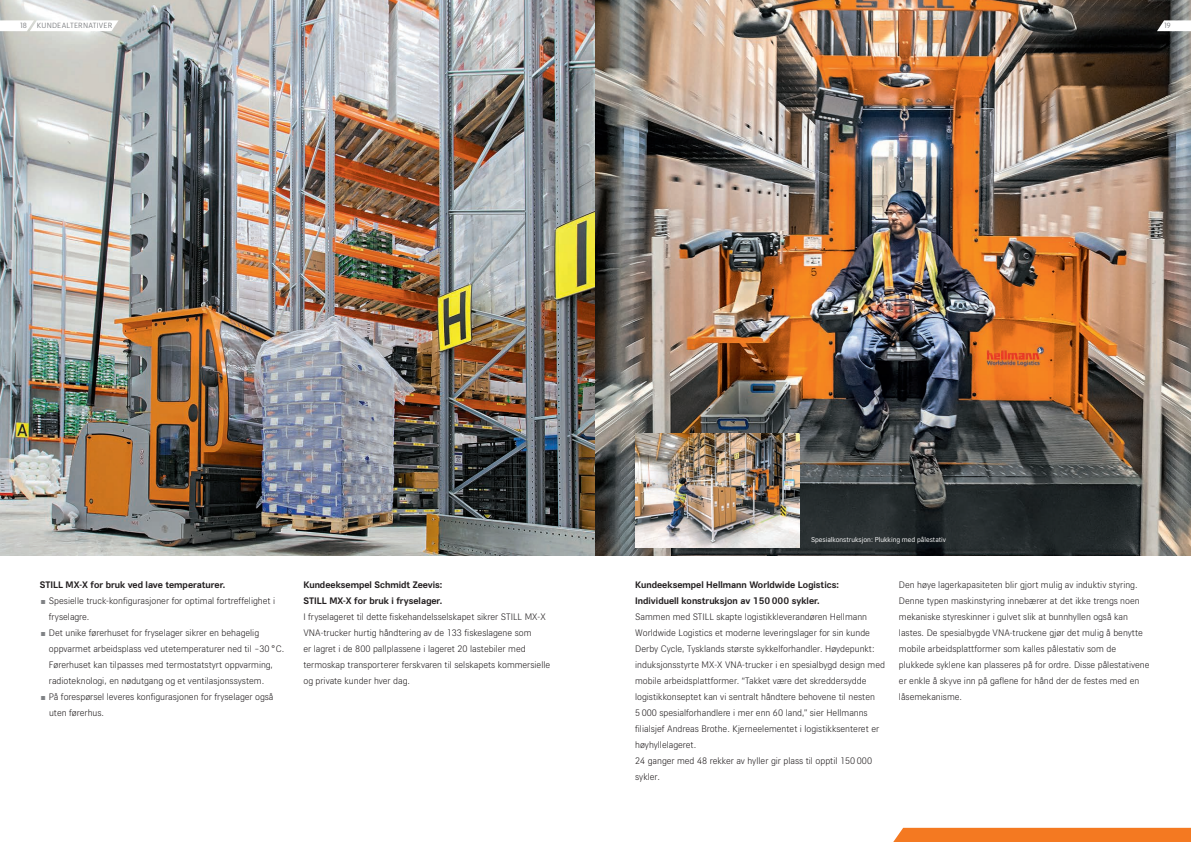
<style>
.page{position:relative;width:1191px;height:842px;background:#fff}
.page>*{position:absolute;margin:0;border:0;box-sizing:border-box;transform-origin:0 0}
.t1{font:300 10px/16px "STILL Type";color:#231f20}
.t2{font:700 10px/16px "STILL Type";color:#231f20}
.t3{font:8px "STILL Type";letter-spacing:.03em;color:#808285}
.t4{font:7.5px "STILL Type";color:#fff}
.s1{color:#808285}
</style>
<div class="page">
<img style="left:0;top:0;width:1191px;height:556px">
<img style="left:635px;top:434px;width:164px;height:113px">
<svg style="left:1157px;top:20px;width:34px;height:11px"></svg>
<div style="left:893px;top:828px;width:298px;height:14px;background:#f47921"></div>
<svg style="left:0;top:20px;width:118px;height:11px"></svg>
<p class="t3" style="left:20px;top:21px;width:94px">18 KUNDEALTERNATIVER</p>
<p class="t3" style="left:1164px;top:21px;width:8px">19</p>
<p class="t2" style="left:40px;top:577px;width:187px">STILL MX-X for bruk ved lave temperaturer.</p>
<p class="t1" style="left:49px;top:592px;width:228px;text-indent:-9px"><span class="s1">■</span> Spesielle truck-konfigurasjoner for optimal fortreffelighet i fryselagre.</p>
<p class="t1" style="left:49px;top:624px;width:237px;text-indent:-9px"><span class="s1">■</span> Det unike førerhuset for fryselager sikrer en behagelig oppvarmet arbeidsplass ved utetemperaturer ned til –30 °C.<br>Førerhuset kan tilpasses med termostatstyrt oppvarming, radioteknologi, en nødutgang og et ventilasjonssystem.</p>
<p class="t1" style="left:49px;top:688px;width:226px;text-indent:-9px"><span class="s1">■</span> På forespørsel leveres konfigurasjonen for fryselager også uten førerhus.</p>
<p class="t2" style="left:303px;top:577px;width:140px">Kundeeksempel Schmidt Zeevis:<br>STILL MX-X for bruk i fryselager.</p>
<p class="t1" style="left:303px;top:608px;width:248px">I fryselageret til dette fiskehandelsselskapet sikrer STILL MX-X VNA-trucker hurtig håndtering av de 133 fiskeslagene som<br>er lagret i de 800 pallplassene i lageret 20 lastebiler med termoskap transporterer ferskvaren til selskapets kommersielle og private kunder hver dag.</p>
<p class="t4" style="left:811px;top:534px;width:137px">Spesialkonstruksjon: Plukking med pålestativ</p>
<p class="t2" style="left:635px;top:577px;width:205px">Kundeeksempel Hellmann Worldwide Logistics:<br>Individuell konstruksjon av 150 000 sykler.</p>
<p class="t1" style="left:635px;top:608px;width:251px">Sammen med STILL skapte logistikkleverandøren Hellmann Worldwide Logistics et moderne leveringslager for sin kunde Derby Cycle, Tysklands største sykkelforhandler. Høydepunkt: induksjonsstyrte MX-X VNA-trucker i en spesialbygd design med mobile arbeidsplattformer. “Takket være det skreddersydde logistikkonseptet kan vi sentralt håndtere behovene til nesten<br>5 000 spesialforhandlere i mer enn 60 land,” sier Hellmanns filialsjef Andreas Brothe. Kjerneelementet i logistikksenteret er høyhyllelageret.<br>24 ganger med 48 rekker av hyller gir plass til opptil 150 000 sykler.</p>
<p class="t1" style="left:899px;top:576px;width:252px">Den høye lagerkapasiteten blir gjort mulig av induktiv styring.<br>Denne typen maskinstyring innebærer at det ikke trengs noen mekaniske styreskinner i gulvet slik at bunnhyllen også kan lastes. De spesialbygde VNA-truckene gjør det mulig å benytte mobile arbeidsplattformer som kalles pålestativ som de plukkede syklene kan plasseres på for ordre. Disse pålestativene er enkle å skyve inn på gaflene for hånd der de festes med en låsemekanisme.</p>
</div>
